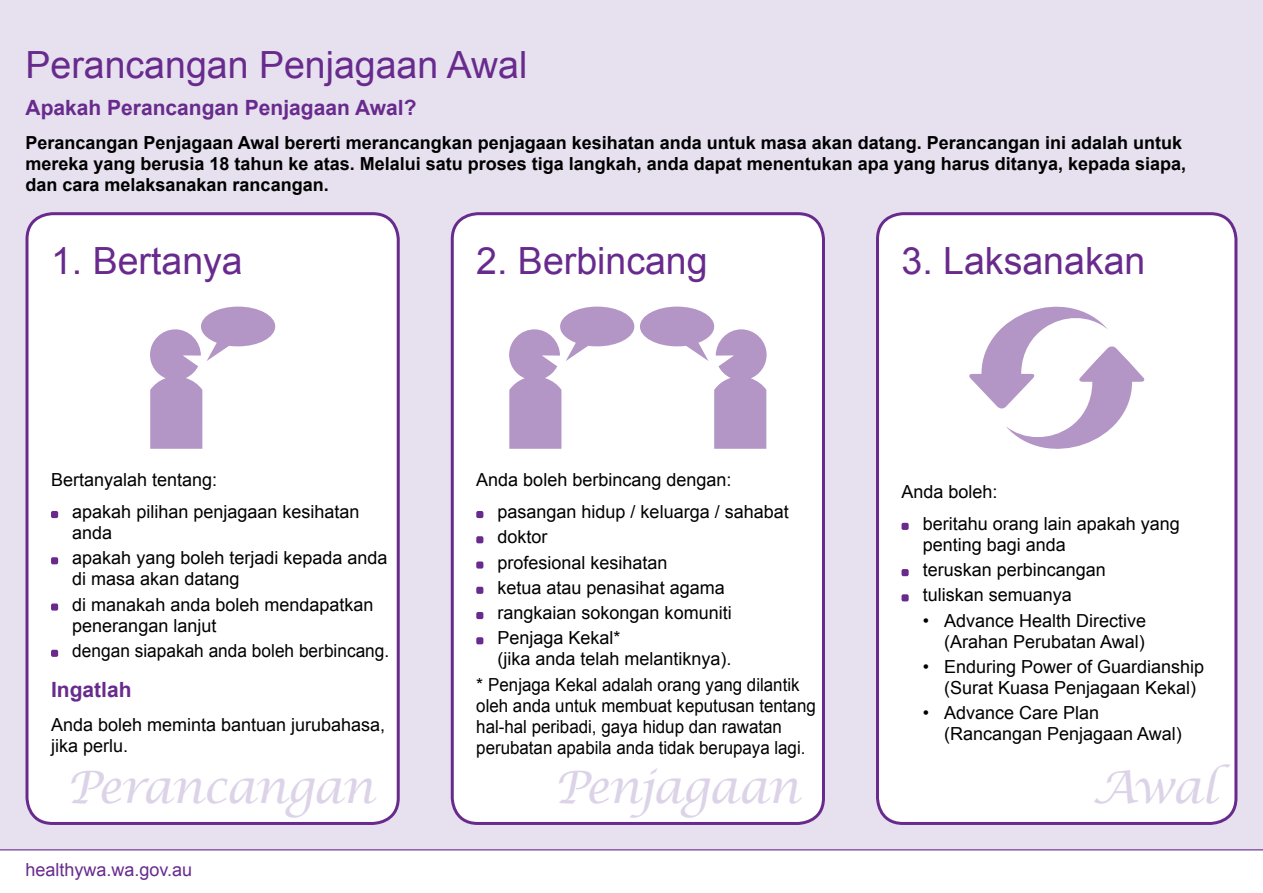
<style>
.page{position:relative;width:1263px;height:893px;background:#fff}
.page>*{position:absolute;margin:0;border:0;box-sizing:border-box;transform-origin:0 0}
.t1{font:italic 45px "Lucida Calligraphy";letter-spacing:-.02em;color:#dcd3e8}
.t2{font:37.5px "Arial";color:#682b8d}
.t3{font:700 21px "Arial";color:#682b8d}
.t4{font:18px/25.2px "Arial";color:#000}
.t5{font:700 18px/21px "Arial";color:#000}
.t6{font:18px/21px "Arial";color:#000;scale:.94 1}
.t7{font:18px "Arial";color:#682b8d}
</style>
<div class="page">
<div style="left:0;top:0;width:1263px;height:849px;background:#e6e0ef"></div>
<hr style="left:0;top:849px;width:1263px;height:1px;background:#682b8d">
<div style="left:27px;top:214px;width:371px;height:609px;background:#fff;border-radius:26px"></div>
<div style="left:26px;top:212px;width:374px;height:613px;border:3px solid #682b8d;border-radius:26px"></div>
<div style="left:51px;top:511px;width:7px;height:7px;background:#682b8d;border-radius:2px"></div>
<div style="left:51px;top:557px;width:7px;height:7px;background:#682b8d;border-radius:2px"></div>
<div style="left:51px;top:603px;width:7px;height:8px;background:#682b8d;border-radius:2px"></div>
<div style="left:51px;top:650px;width:7px;height:7px;background:#682b8d;border-radius:2px"></div>
<div style="left:452px;top:214px;width:371px;height:609px;background:#fff;border-radius:26px"></div>
<div style="left:451px;top:212px;width:374px;height:613px;border:3px solid #682b8d;border-radius:26px"></div>
<div style="left:476px;top:511px;width:7px;height:7px;background:#682b8d;border-radius:2px"></div>
<div style="left:476px;top:536px;width:7px;height:7px;background:#682b8d;border-radius:2px"></div>
<div style="left:476px;top:561px;width:7px;height:8px;background:#682b8d;border-radius:2px"></div>
<div style="left:476px;top:587px;width:7px;height:7px;background:#682b8d;border-radius:2px"></div>
<div style="left:476px;top:612px;width:7px;height:7px;background:#682b8d;border-radius:2px"></div>
<div style="left:476px;top:637px;width:7px;height:7px;background:#682b8d;border-radius:2px"></div>
<div style="left:877px;top:214px;width:359px;height:609px;background:#fff;border-radius:26px"></div>
<div style="left:876px;top:212px;width:361px;height:613px;border:3px solid #682b8d;border-radius:26px"></div>
<div style="left:901px;top:523px;width:8px;height:7px;background:#682b8d;border-radius:2px"></div>
<div style="left:901px;top:569px;width:8px;height:7px;background:#682b8d;border-radius:2px"></div>
<div style="left:901px;top:594px;width:8px;height:7px;background:#682b8d;border-radius:2px"></div>
<svg style="left:150px;top:307px;width:125px;height:142px"></svg>
<svg style="left:509px;top:307px;width:125px;height:142px"></svg>
<svg style="left:640px;top:307px;width:127px;height:142px"></svg>
<svg style="left:969px;top:306px;width:176px;height:143px"></svg>
<h2 class="t2" style="left:26px;top:41px;width:503px">Perancangan Penjagaan Awal</h2>
<p class="t3" style="left:26px;top:94px;width:392px">Apakah Perancangan Penjagaan Awal?</p>
<p class="t5" style="left:26px;top:133px;width:1162px">Perancangan Penjagaan Awal bererti merancangkan penjagaan kesihatan anda untuk masa akan datang. Perancangan ini adalah untuk mereka yang berusia 18 tahun ke atas. Melalui satu proses tiga langkah, anda dapat menentukan apa yang harus ditanya, kepada siapa, dan cara melaksanakan rancangan.</p>
<h2 class="t2" style="left:51px;top:236px;width:193px">1. Bertanya</h2>
<p class="t4" style="left:72px;top:464px;width:289px;line-height:31.7px;text-indent:-21px">Bertanyalah tentang:<br>apakah pilihan penjagaan kesihatan</p>
<p class="t4" style="left:72px;top:520px;width:317px">anda<br>apakah yang boleh terjadi kepada anda</p>
<p class="t4" style="left:72px;top:567px;width:303px">di masa akan datang<br>di manakah anda boleh mendapatkan</p>
<p class="t4" style="left:72px;top:613px;width:319px">penerangan lanjut<br>dengan siapakah anda boleh berbincang.</p>
<p class="t3" style="left:51px;top:676px;width:82px">Ingatlah</p>
<p class="t4" style="left:51px;top:714px;width:336px;line-height:21px">Anda boleh meminta bantuan jurubahasa, jika perlu.</p>
<h2 class="t2" style="left:476px;top:236px;width:233px">2. Berbincang</h2>
<p class="t4" style="left:497px;top:464px;width:293px;line-height:31.7px;text-indent:-21px">Anda boleh berbincang dengan: pasangan hidup / keluarga / sahabat</p>
<p class="t4" style="left:497px;top:525px;width:236px">doktor<br>profesional kesihatan<br>ketua atau penasihat agama rangkaian sokongan komuniti<br>Penjaga Kekal*</p>
<p class="t4" style="left:476px;top:647px;width:325px;text-indent:21px">(jika anda telah melantiknya).<br>* Penjaga Kekal adalah orang yang dilantik</p>
<p class="t6" style="left:476px;top:695px;width:363px">oleh anda untuk membuat keputusan tentang hal-hal peribadi, gaya hidup dan rawatan perubatan apabila anda tidak berupaya lagi.</p>
<h2 class="t2" style="left:901px;top:236px;width:245px">3. Laksanakan</h2>
<p class="t4" style="left:923px;top:476px;width:259px;line-height:31.7px;text-indent:-21px">Anda boleh:<br>beritahu orang lain apakah yang</p>
<p class="t4" style="left:923px;top:532px;width:185px">penting bagi anda teruskan perbincangan tuliskan semuanya</p>
<p class="t4" style="left:923px;top:610px;width:225px;line-height:21px;text-align:right">• Advance Health Directive (Arahan Perubatan Awal)</p>
<p class="t4" style="left:944px;top:656px;width:262px;line-height:21px;text-indent:-21px">• Enduring Power of Guardianship (Surat Kuasa Penjagaan Kekal)</p>
<p class="t4" style="left:944px;top:703px;width:239px;line-height:21px;text-indent:-21px">• Advance Care Plan (Rancangan Penjagaan Awal)</p>
<h1 class="t1" style="left:67px;top:760px;width:309px">Perancangan</h1>
<h1 class="t1" style="left:554px;top:760px;width:246px">Penjagaan</h1>
<h1 class="t1" style="left:1092px;top:760px;width:126px">Awal</h1>
<p class="t7" style="left:26px;top:858px;width:168px">healthywa.wa.gov.au</p>
</div>
